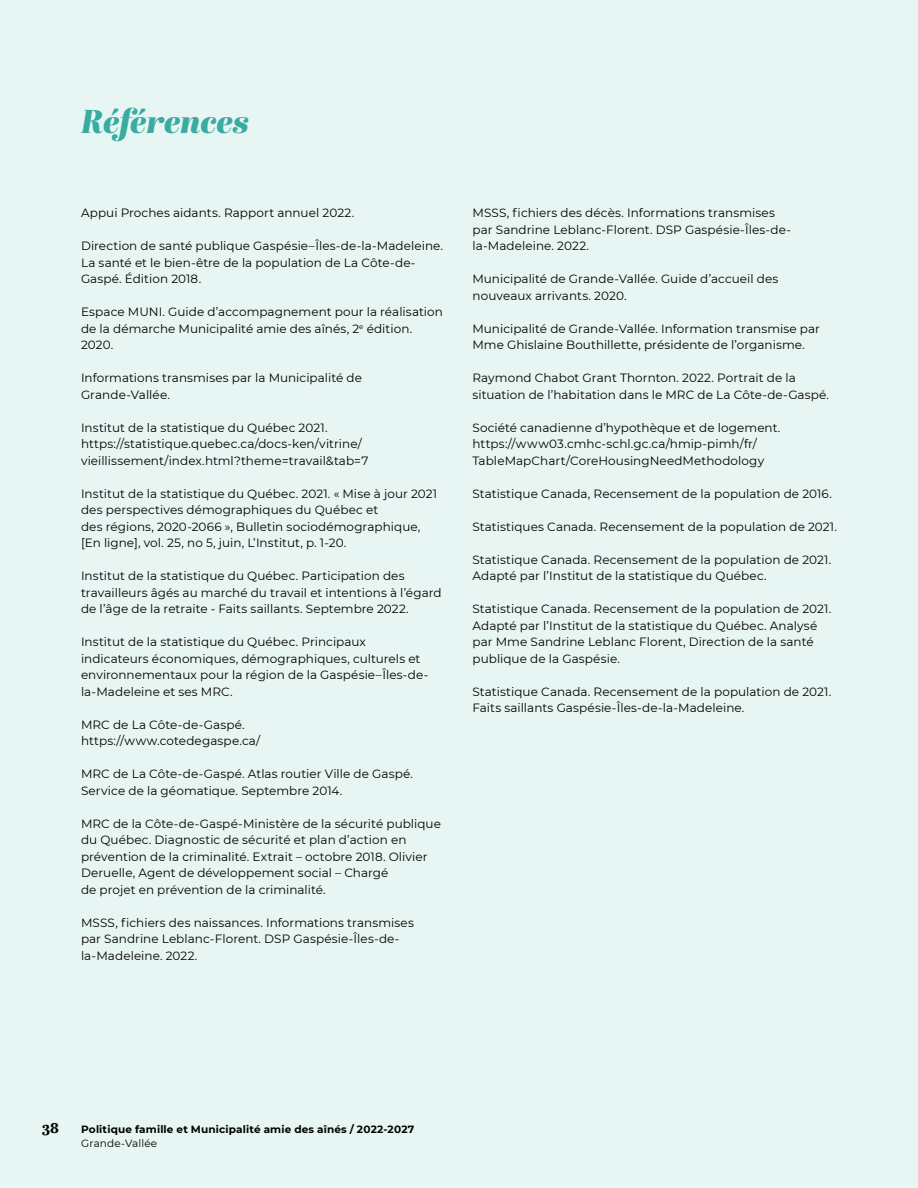
<style>
.page{position:relative;width:918px;height:1188px;background:#e7f6f3}
.page>*{position:absolute;margin:0;border:0;box-sizing:border-box;transform-origin:0 0}
.t1{font:italic 33px "Abril Fatface";letter-spacing:-.01em;color:#38aca1}
.t2{font:700 15px "Abril Text";color:#000}
.t3{font:12px/16.5px "Montserrat";letter-spacing:.005em;color:#000}
.t4{font:700 10.5px "Montserrat";letter-spacing:.015em;color:#000}
.t5{font:10.5px "Montserrat";letter-spacing:.01em;color:#000}
</style>
<div class="page">
<h1 class="t1" style="left:81px;top:97px;width:170px">Références</h1>
<p class="t3" style="left:81px;top:204px;width:275px">Appui Proches aidants. Rapport annuel 2022.</p>
<p class="t3" style="left:81px;top:237px;width:364px">Direction de santé publique Gaspésie–Îles-de-la-Madeleine.<br>La santé et le bien-être de la population de La Côte-de-<br>Gaspé. Édition 2018.</p>
<p class="t3" style="left:81px;top:303px;width:364px">Espace MUNI. Guide d’accompagnement pour la réalisation de la démarche Municipalité amie des aînés, 2<sup>e</sup> édition.<br>2020.</p>
<p class="t3" style="left:81px;top:369px;width:283px">Informations transmises par la Municipalité de<br>Grande-Vallée.</p>
<p class="t3" style="left:81px;top:419px;width:289px">Institut de la statistique du Québec 2021. https://statistique.quebec.ca/docs-ken/vitrine/ vieillissement/index.html?theme=travail&amp;tab=7</p>
<p class="t3" style="left:81px;top:485px;width:358px">Institut de la statistique du Québec. 2021. « Mise à jour 2021 des perspectives démographiques du Québec et<br>des régions, 2020-2066 », Bulletin sociodémographique, [En ligne], vol. 25, no 5, juin, L’Institut, p. 1-20.</p>
<p class="t3" style="left:81px;top:567px;width:362px">Institut de la statistique du Québec. Participation des travailleurs âgés au marché du travail et intentions à l’égard de l’âge de la retraite - Faits saillants. Septembre 2022.</p>
<p class="t3" style="left:81px;top:633px;width:349px">Institut de la statistique du Québec. Principaux indicateurs économiques, démographiques, culturels et environnementaux pour la région de la Gaspésie–Îles-de&shy;la-Madeleine et ses MRC.</p>
<p class="t3" style="left:81px;top:716px;width:181px">MRC de La Côte-de-Gaspé. https://www.cotedegaspe.ca/</p>
<p class="t3" style="left:81px;top:765px;width:334px">MRC de La Côte-de-Gaspé. Atlas routier Ville de Gaspé.<br>Service de la géomatique. Septembre 2014.</p>
<p class="t3" style="left:81px;top:815px;width:362px">MRC de la Côte-de-Gaspé-Ministère de la sécurité publique du Québec. Diagnostic de sécurité et plan d’action en prévention de la criminalité. Extrait – octobre 2018. Olivier Deruelle, Agent de développement social – Chargé<br>de projet en prévention de la criminalité.</p>
<p class="t3" style="left:81px;top:914px;width:334px">MSSS, fichiers des naissances. Informations transmises par Sandrine Leblanc-Florent. DSP Gaspésie-Îles-de&shy;la-Madeleine. 2022.</p>
<p class="t3" style="left:473px;top:204px;width:320px">MSSS, fichiers des décès. Informations transmises par Sandrine Leblanc-Florent. DSP Gaspésie-Îles-de&shy;la-Madeleine. 2022.</p>
<p class="t3" style="left:473px;top:270px;width:307px">Municipalité de Grande-Vallée. Guide d’accueil des nouveaux arrivants. 2020.</p>
<p class="t3" style="left:473px;top:320px;width:349px">Municipalité de Grande-Vallée. Information transmise par<br>Mme Ghislaine Bouthillette, présidente de l’organisme.</p>
<p class="t3" style="left:473px;top:369px;width:358px">Raymond Chabot Grant Thornton. 2022. Portrait de la situation de l’habitation dans le MRC de La Côte-de-Gaspé.</p>
<p class="t3" style="left:473px;top:419px;width:309px">Société canadienne d’hypothèque et de logement. https://www03.cmhc-schl.gc.ca/hmip-pimh/fr/<br>TableMapChart/CoreHousingNeedMethodology</p>
<p class="t3" style="left:473px;top:485px;width:361px">Statistique Canada, Recensement de la population de 2016.</p>
<p class="t3" style="left:473px;top:518px;width:366px">Statistiques Canada. Recensement de la population de 2021.</p>
<p class="t3" style="left:473px;top:551px;width:360px">Statistique Canada. Recensement de la population de 2021.<br>Adapté par l’Institut de la statistique du Québec.</p>
<p class="t3" style="left:473px;top:600px;width:360px">Statistique Canada. Recensement de la population de 2021.<br>Adapté par l’Institut de la statistique du Québec. Analysé par Mme Sandrine Leblanc Florent, Direction de la santé publique de la Gaspésie.</p>
<p class="t3" style="left:473px;top:683px;width:360px">Statistique Canada. Recensement de la population de 2021.<br>Faits saillants Gaspésie-Îles-de-la-Madeleine.</p>
<p class="t2" style="left:42px;top:1117px;width:18px">38</p>
<p class="t4" style="left:81px;top:1122px;width:335px">Politique famille et Municipalité amie des aînés / 2022-2027</p>
<p class="t5" style="left:81px;top:1136px;width:78px">Grande-Vallée</p>
</div>
